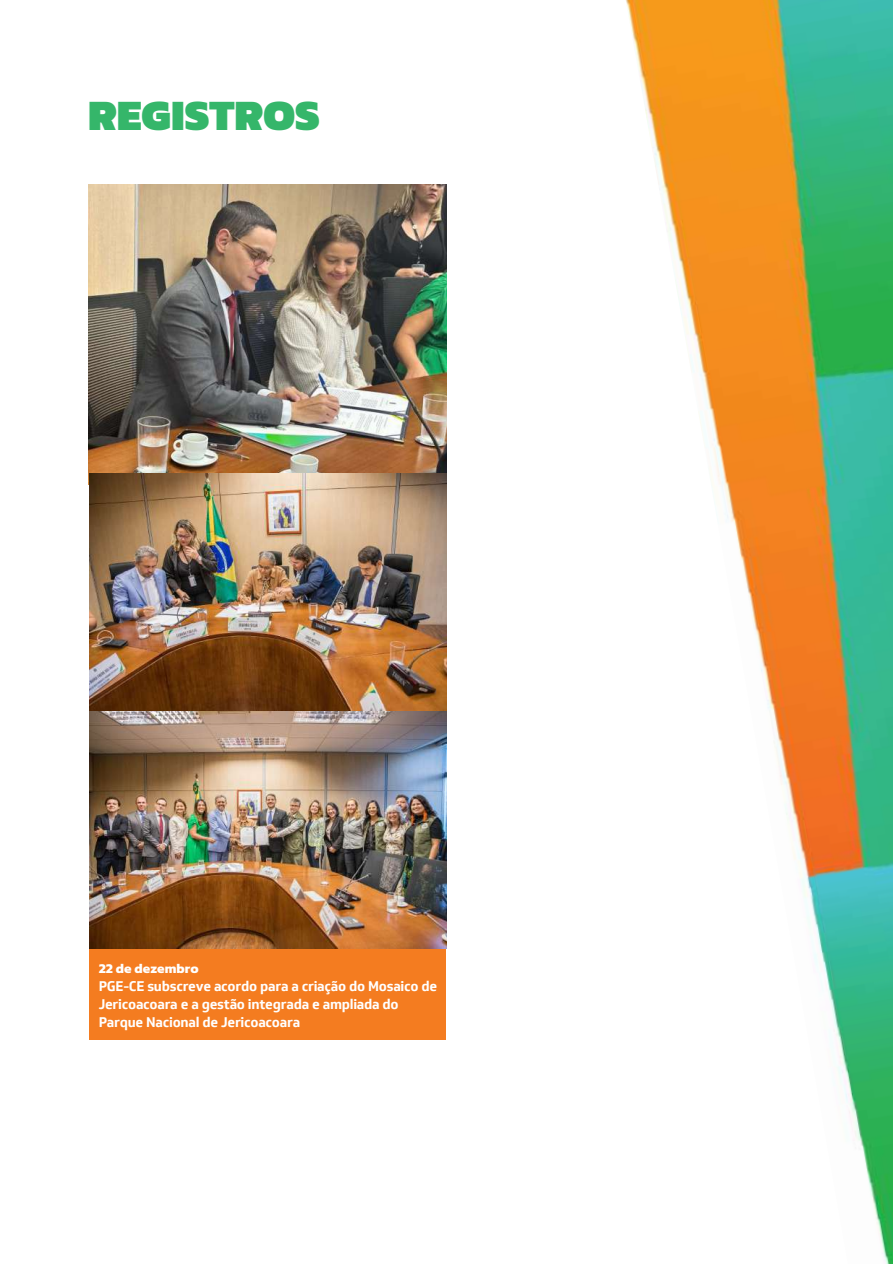
<style>
.page{position:relative;width:893px;height:1264px;background:#fff}
.page>*{position:absolute;margin:0;border:0;box-sizing:border-box;transform-origin:0 0}
.t1{font:900 43.95px "Kanit";color:#35b66a}
.t2{font:700 13.65px/18.1px "Soleto Trial";letter-spacing:-.02em;color:#fff}
.t3{font:700 13.65px "Kanit";color:#fff}
</style>
<div class="page">
<img style="left:88px;top:184px;width:358px;height:300px">
<div style="left:90px;top:948px;width:356px;height:91px;background:#f47c20"></div>
<img style="left:626px;top:0;width:266px;height:1263px">
<img style="left:89px;top:473px;width:357px;height:475px">
<h1 class="t1" style="left:88px;top:82px;width:233px">REGISTROS</h1>
<p class="t3" style="left:99px;top:957px;width:101px">22 de dezembro</p>
<p class="t2" style="left:99px;top:976px;width:340px">PGE-CE subscreve acordo para a criação do Mosaico de<br>Jericoacoara e a gestão integrada e ampliada do<br>Parque Nacional de Jericoacoara</p>
</div>
